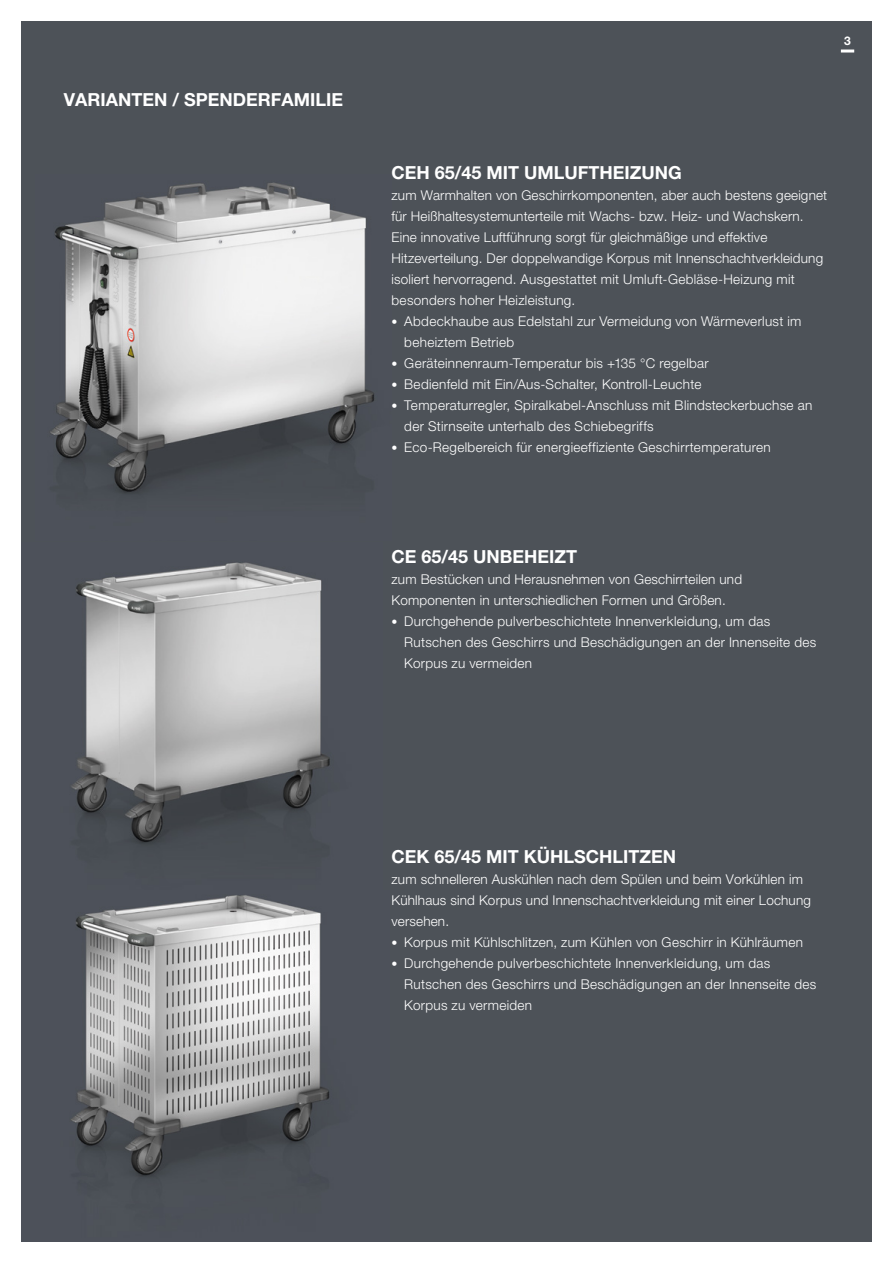
<style>
.page{position:relative;width:893px;height:1263px;background:#fff}
.page>*{position:absolute;margin:0;border:0;box-sizing:border-box;transform-origin:0 0}
.t1{font:700 18px "Helvetica Neue LTW1 G";color:#fff}
.t2{font:300 13.5px/21px "Helvetica Neue LTW1 G";letter-spacing:.015em;color:#fff}
.t3{font:700 12px "Helvetica Neue LTW1 G";color:#fff}
.s1{font-size:12px}
</style>
<div class="page">
<div style="left:21px;top:21px;width:851px;height:1221px;background:#4d5258"></div>
<img style="left:50px;top:182px;width:324px;height:312px">
<img style="left:71px;top:562px;width:259px;height:284px">
<img style="left:71px;top:895px;width:259px;height:283px">
<svg style="left:841px;top:50px;width:13px;height:3px"></svg>
<h1 class="t1" style="left:64px;top:88px;width:281px">VARIANTEN / SPENDERFAMILIE</h1>
<p class="t3" style="left:844px;top:33px;width:8px">3</p>
<h1 class="t1" style="left:392px;top:161px;width:292px">CEH 65/45 MIT UMLUFTHEIZUNG</h1>
<p class="t2" style="left:392px;top:184px;width:437px">zum Warmhalten von Geschirrkomponenten, aber auch bestens geeignet für Heißhaltesystemunterteile mit Wachs- bzw. Heiz- und Wachskern.<br>Eine innovative Luftführung sorgt für gleichmäßige und effektive Hitzeverteilung. Der doppelwandige Korpus mit Innenschachtverkleidung isoliert hervorragend. Ausgestattet mit Umluft-Gebläse-Heizung mit besonders hoher Heizleistung.</p>
<p class="t2" style="left:404px;top:310px;width:399px;text-indent:-13px"><span class="s1">•</span> Abdeckhaube aus Edelstahl zur Vermeidung von Wärmeverlust im beheiztem Betrieb</p>
<p class="t2" style="left:392px;top:352px;width:319px"><span class="s1">•</span> Geräteinnenraum-Temperatur bis +135 °C regelbar</p>
<p class="t2" style="left:392px;top:373px;width:311px"><span class="s1">•</span> Bedienfeld mit Ein/Aus-Schalter, Kontroll-Leuchte</p>
<p class="t2" style="left:404px;top:394px;width:409px;text-indent:-13px"><span class="s1">•</span> Temperaturregler, Spiralkabel-Anschluss mit Blindsteckerbuchse an der Stirnseite unterhalb des Schiebegriffs</p>
<p class="t2" style="left:392px;top:436px;width:381px"><span class="s1">•</span> Eco-Regelbereich für energieeffiziente Geschirrtemperaturen</p>
<h1 class="t1" style="left:392px;top:545px;width:187px">CE 65/45 UNBEHEIZT</h1>
<p class="t2" style="left:392px;top:568px;width:352px">zum Bestücken und Herausnehmen von Geschirrteilen und<br>Komponenten in unterschiedlichen Formen und Größen.</p>
<p class="t2" style="left:404px;top:610px;width:413px;text-indent:-13px"><span class="s1">•</span> Durchgehende pulverbeschichtete Innenverkleidung, um das<br>Rutschen des Geschirrs und Beschädigungen an der Innenseite des<br>Korpus zu vermeiden</p>
<h1 class="t1" style="left:392px;top:845px;width:286px">CEK 65/45 MIT KÜHLSCHLITZEN</h1>
<p class="t2" style="left:392px;top:868px;width:421px">zum schnelleren Auskühlen nach dem Spülen und beim Vorkühlen im<br>Kühlhaus sind Korpus und Innenschachtverkleidung mit einer Lochung versehen.</p>
<p class="t2" style="left:392px;top:931px;width:413px"><span class="s1">•</span> Korpus mit Kühlschlitzen, zum Kühlen von Geschirr in Kühlräumen</p>
<p class="t2" style="left:404px;top:952px;width:413px;text-indent:-13px"><span class="s1">•</span> Durchgehende pulverbeschichtete Innenverkleidung, um das<br>Rutschen des Geschirrs und Beschädigungen an der Innenseite des<br>Korpus zu vermeiden</p>
</div>
